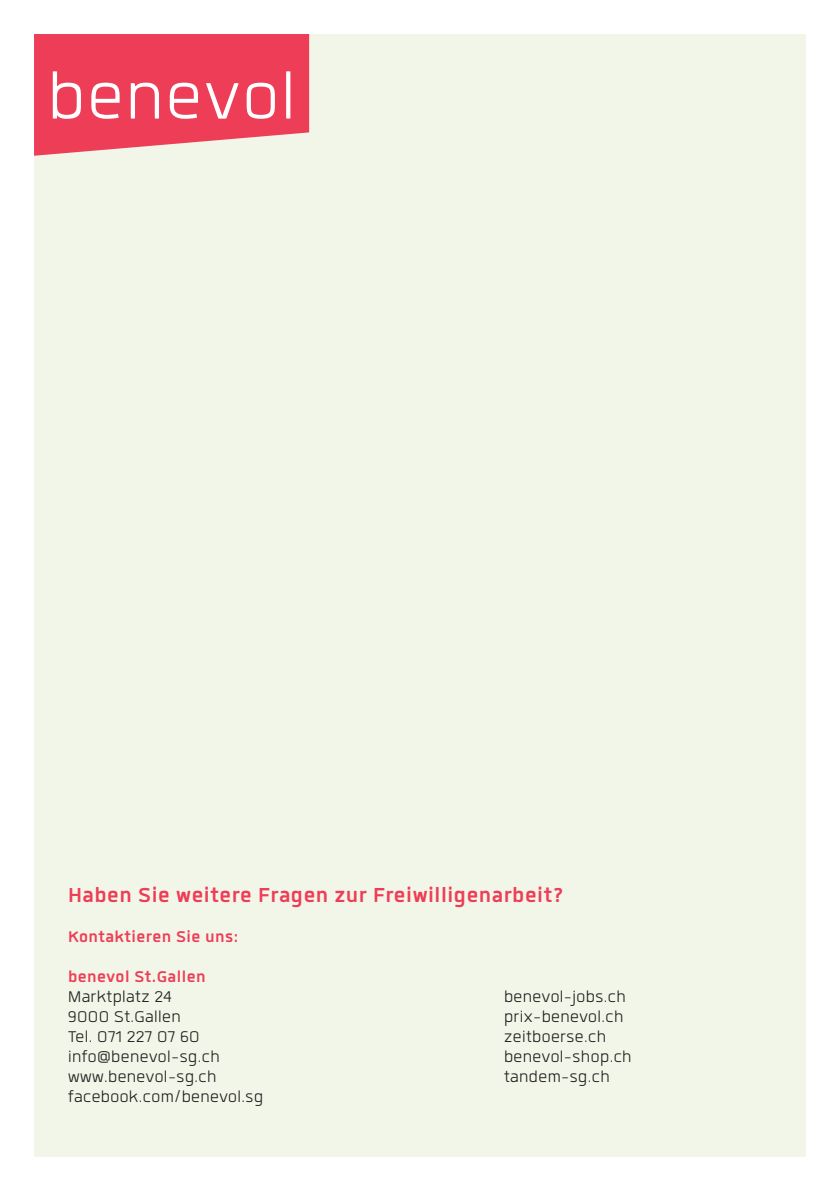
<style>
.page{position:relative;width:840px;height:1191px;background:#fff}
.page>*{position:absolute;margin:0;border:0;box-sizing:border-box;transform-origin:0 0}
._01_Adresse_Ort{font:700 28px "Quan";letter-spacing:.02em;color:#ee3d56}
._02_Adresse{font:300 21.6px/20px "Quan";letter-spacing:.02em;color:#231f20}
._01_Adresse_Ort-2{font:700 21.6px "Quan";letter-spacing:.02em;color:#ee3d56}
</style>
<div class="page">
<div style="left:34px;top:34px;width:771px;height:1123px;background:#f2f6e8"></div>
<svg style="left:34px;top:34px;width:275px;height:122px;background:#ef5e71"></svg>
<p class="_01_Adresse_Ort" style="left:68px;top:881px;width:497px">Haben Sie weitere Fragen zur Freiwilligenarbeit?</p>
<p class="_01_Adresse_Ort-2" style="left:68px;top:926px;width:171px">Kontaktieren Sie uns:</p>
<p class="_01_Adresse_Ort-2" style="left:68px;top:966px;width:139px">benevol St.Gallen</p>
<p class="_02_Adresse" style="left:68px;top:986px;width:106px">Marktplatz 24</p>
<p class="_02_Adresse" style="left:68px;top:1006px;width:114px">9000 St.Gallen</p>
<p class="_02_Adresse" style="left:68px;top:1026px;width:133px">Tel. 071 227 07 60</p>
<p class="_02_Adresse" style="left:68px;top:1046px;width:153px">info@benevol-sg.ch</p>
<p class="_02_Adresse" style="left:68px;top:1066px;width:150px">www.benevol-sg.ch</p>
<p class="_02_Adresse" style="left:68px;top:1086px;width:196px">facebook.com/benevol.sg</p>
<p class="_02_Adresse" style="left:504px;top:986px;width:123px">benevol-jobs.ch</p>
<p class="_02_Adresse" style="left:504px;top:1006px;width:121px">prix-benevol.ch</p>
<p class="_02_Adresse" style="left:504px;top:1026px;width:129px">zeitboerse.ch benevol-shop.ch</p>
<p class="_02_Adresse" style="left:504px;top:1066px;width:107px">tandem-sg.ch</p>
</div>
